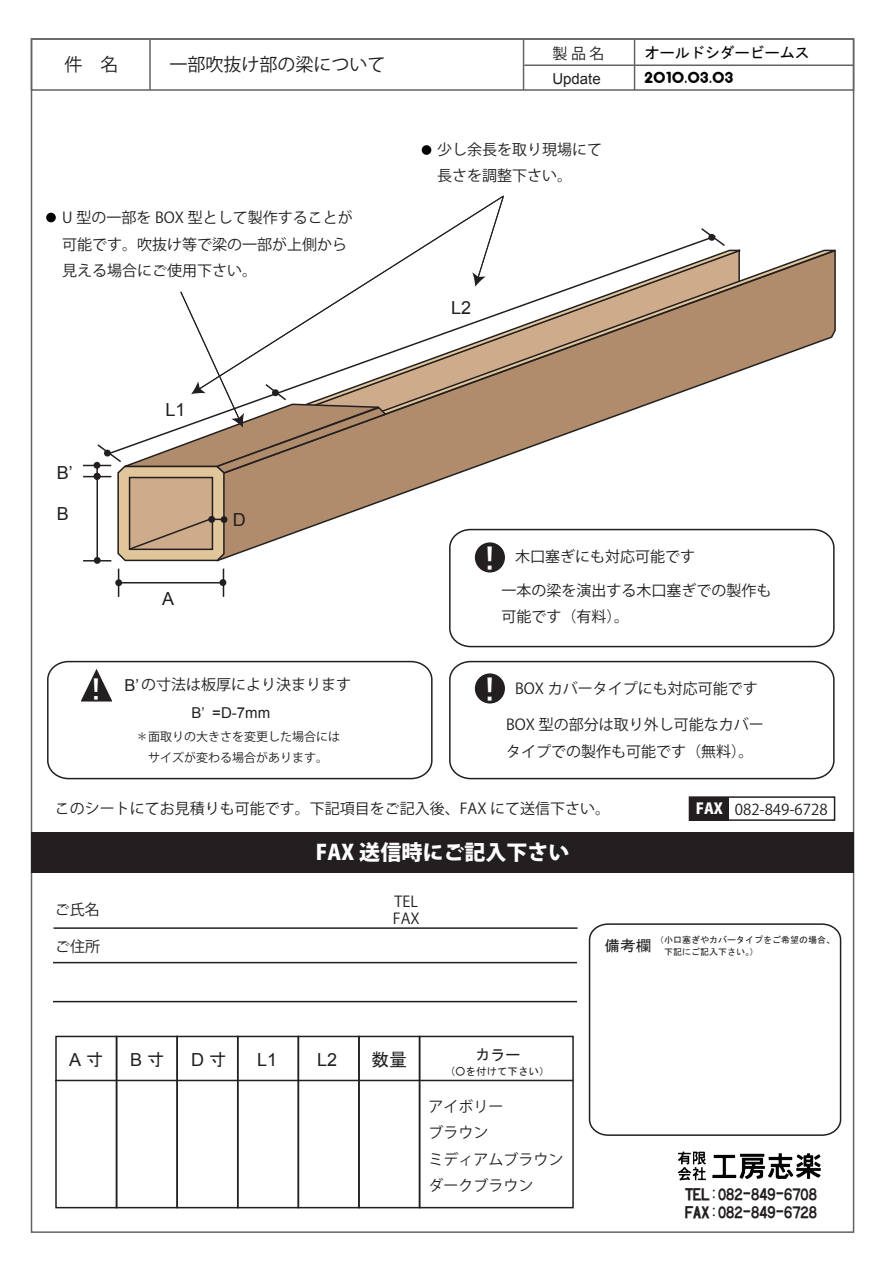
<style>
.page{position:relative;width:893px;height:1263px;background:#fff}
.page>*{position:absolute;margin:0;border:0;box-sizing:border-box;transform-origin:0 0}
.t1{font:34.65px "MS Gothic";color:#fff}
.t2{font:800 21px "Koz Go Pro";color:#fff}
.t3{font:18px "Arial";color:#231f20}
.t4{font:18px "Koz Go Pro";color:#231f20}
.t5{font:18px "MS Gothic";color:#231f20}
.t6{font:16.5px/18.5px "TT Edit Font";color:#231f20}
.t7{font:15px/26.2px "Koz Go Pro";color:#231f20}
.t8{font:15px "Arial";color:#231f20}
.t9{font:15px "MS Gothic";color:#030303}
.t10{font:15px "Celon";color:#030303}
.t11{font:15px "MS Gothic";color:#231f20;scale:1.04 1}
.t12{font:15px "MS Gothic";color:#231f20}
.t13{font:12px/21px "Koz Go Pro";color:#231f20}
.t14{font:10.5px "MS Gothic";color:#231f20}
.t15{font:9px/12px "MS Gothic";color:#231f20}
.s1{font-family:"MS Gothic";font-size:31.8px;color:#fff}
.s2{font-family:"Arial";font-size:16.5px}
.s3{font-weight:800;color:#fff}
.s4{font-family:"MS Gothic"}
</style>
<div class="page">
<img style="left:678px;top:1151px;width:143px;height:30px">
<div style="left:31px;top:38px;width:823px;height:53px;border:2px solid #636366"></div>
<hr style="left:149px;top:39px;width:2px;height:51px;background:#636366">
<hr style="left:523px;top:39px;width:1px;height:51px;background:#636366">
<hr style="left:634px;top:39px;width:1px;height:51px;background:#636366">
<hr style="left:524px;top:64px;width:330px;height:2px;background:#636366">
<svg style="left:388px;top:475px;width:67px;height:25px"></svg>
<svg style="left:388px;top:249px;width:448px;height:225px"></svg>
<hr style="left:118px;top:582px;width:104px;height:1px;background:#231f20">
<svg style="left:118px;top:569px;width:1px;height:28px"></svg>
<svg style="left:223px;top:569px;width:1px;height:28px"></svg>
<div style="left:115px;top:579px;width:7px;height:7px;background:#231f20;border-radius:50%"></div>
<div style="left:219px;top:579px;width:7px;height:7px;background:#231f20;border-radius:50%"></div>
<svg style="left:388px;top:241px;width:329px;height:214px"></svg>
<svg style="left:354px;top:215px;width:151px;height:176px"></svg>
<svg style="left:472px;top:195px;width:33px;height:92px"></svg>
<svg style="left:699px;top:228px;width:26px;height:20px"></svg>
<div style="left:708px;top:234px;width:7px;height:7px;background:#231f20;border-radius:50%"></div>
<svg style="left:83px;top:290px;width:305px;height:272px"></svg>
<div style="left:208px;top:516px;width:7px;height:7px;background:#231f20;border-radius:50%"></div>
<div style="left:221px;top:516px;width:6px;height:7px;background:#231f20;border-radius:50%"></div>
<svg style="left:47px;top:660px;width:386px;height:120px"></svg>
<div style="left:46px;top:213px;width:10px;height:9px;background:#030303;border-radius:50%"></div>
<div style="left:422px;top:145px;width:9px;height:10px;background:#030303;border-radius:50%"></div>
<svg style="left:449px;top:660px;width:386px;height:120px"></svg>
<svg style="left:449px;top:528px;width:386px;height:120px"></svg>
<div style="left:474px;top:673px;width:32px;height:31px;background:#231f20;border-radius:50%"></div>
<div style="left:473px;top:672px;width:33px;height:33px;border:2px solid #fff;border-radius:50%"></div>
<div style="left:474px;top:542px;width:32px;height:31px;background:#231f20;border-radius:50%"></div>
<div style="left:473px;top:541px;width:33px;height:33px;border:2px solid #fff;border-radius:50%"></div>
<div style="left:32px;top:832px;width:822px;height:41px;background:#231f20"></div>
<svg style="left:588px;top:923px;width:254px;height:213px"></svg>
<div style="left:689px;top:797px;width:40px;height:23px;background:#231f20"></div>
<div style="left:689px;top:796px;width:146px;height:25px;border:2px solid #231f20"></div>
<div style="left:55px;top:1036px;width:62px;height:172px;border:2px solid #231f20"></div>
<div style="left:419px;top:1036px;width:155px;height:172px;border:2px solid #231f20"></div>
<hr style="left:55px;top:1080px;width:518px;height:1px;background:#231f20">
<hr style="left:53px;top:927px;width:524px;height:2px;background:#231f20">
<hr style="left:53px;top:962px;width:524px;height:1px;background:#231f20">
<hr style="left:53px;top:1001px;width:524px;height:1px;background:#231f20">
<div style="left:116px;top:1036px;width:62px;height:172px;border:2px solid #231f20"></div>
<div style="left:176px;top:1036px;width:62px;height:172px;border:2px solid #231f20"></div>
<div style="left:237px;top:1036px;width:62px;height:172px;border:2px solid #231f20"></div>
<div style="left:298px;top:1036px;width:62px;height:172px;border:2px solid #231f20"></div>
<div style="left:358px;top:1036px;width:62px;height:172px;border:2px solid #231f20"></div>
<p class="t4" style="left:64px;top:53px;width:55px">件　名</p>
<p class="t4" style="left:170px;top:53px;width:217px">一部吹抜け部の梁について</p>
<p class="t7" style="left:62px;top:205px;width:292px">U 型の一部を BOX 型として製作することが可能です。吹抜け等で梁の一部が上側から見える場合にご使用下さい。</p>
<p class="t3" style="left:57px;top:461px;width:18px">B’</p>
<p class="t3" style="left:57px;top:502px;width:14px">B</p>
<p class="t3" style="left:165px;top:398px;width:22px">L1</p>
<p class="t3" style="left:162px;top:587px;width:14px">A</p>
<p class="t3" style="left:233px;top:508px;width:14px">D</p>
<p class="t7" style="left:553px;top:40px;width:53px">製 品 名</p>
<p class="t8" style="left:552px;top:69px;width:50px">Update</p>
<p class="t7" style="left:437px;top:137px;width:166px">少し余長を取り現場にて長さを調整下さい。</p>
<p class="t9" style="left:645px;top:45px;width:167px">オールドシダービームス</p>
<p class="t10" style="left:645px;top:71px;width:91px">2010.03.03</p>
<p class="t3" style="left:451px;top:296px;width:22px">L2</p>
<h1 class="t1" style="left:472px;top:540px;width:36px">！</h1>
<p class="t7" style="left:515px;top:544px;width:181px">木口塞ぎにも対応可能です</p>
<p class="t7" style="left:502px;top:578px;width:271px">一本の梁を演出する木口塞ぎでの製作も可能です（有料）。</p>
<p class="t7" style="left:80px;top:672px;width:272px"><span class="s1">！</span> <span class="s2">B’</span>の寸法は板厚により決まります</p>
<h1 class="t1" style="left:472px;top:671px;width:36px">！</h1>
<p class="t7" style="left:515px;top:676px;width:244px">BOX カバータイプにも対応可能です</p>
<p class="t7" style="left:506px;top:712px;width:259px">BOX 型の部分は取り外し可能なカバータイプでの製作も可能です（無料）。</p>
<p class="t8" style="left:191px;top:702px;width:80px">B’ =D-7mm</p>
<p class="t13" style="left:136px;top:727px;width:205px">＊面取りの大きさを変更した場合には　サイズが変わる場合があります。</p>
<p class="t7" style="left:55px;top:796px;width:557px">このシートにてお見積りも可能です。下記項目をご記入後、FAX にて送信下さい。</p>
<h2 class="t2" style="left:316px;top:839px;width:255px">FAX 送信時にご記入下さい</h2>
<p class="t7" style="left:696px;top:797px;width:133px"><span class="s3">FAX</span> 082-849-6728</p>
<p class="t7" style="left:55px;top:896px;width:46px">ご氏名</p>
<p class="t7" style="left:55px;top:934px;width:46px">ご住所</p>
<p class="t7" style="left:393px;top:893px;width:28px;line-height:16.8px">TEL<br>FAX</p>
<p class="t11" style="left:605px;top:938px;width:46px">備考欄</p>
<p class="t15" style="left:664px;top:933px;width:172px;text-indent:-9px">（小口塞ぎやカバータイプをご希望の場合、下記にご記入下さい。）</p>
<p class="t3" style="left:69px;top:1048px;width:36px">A<span class="s4">寸</span></p>
<p class="t3" style="left:130px;top:1048px;width:36px">B<span class="s4">寸</span></p>
<p class="t3" style="left:191px;top:1048px;width:37px">D <span class="s4">寸</span></p>
<p class="t3" style="left:257px;top:1048px;width:22px">L1</p>
<p class="t3" style="left:317px;top:1048px;width:22px">L2</p>
<p class="t12" style="left:475px;top:1047px;width:46px">カラー</p>
<p class="t14" style="left:450px;top:1066px;width:101px">(○を付けて下さい）</p>
<p class="t7" style="left:429px;top:1094px;width:136px">アイボリー<br>ブラウン<br>ミディアムブラウンダークブラウン</p>
<p class="t5" style="left:371px;top:1051px;width:37px">数量</p>
<p class="t6" style="left:685px;top:1184px;width:133px">TEL:082-849-6708<br>FAX:082-849-6728</p>
</div>
